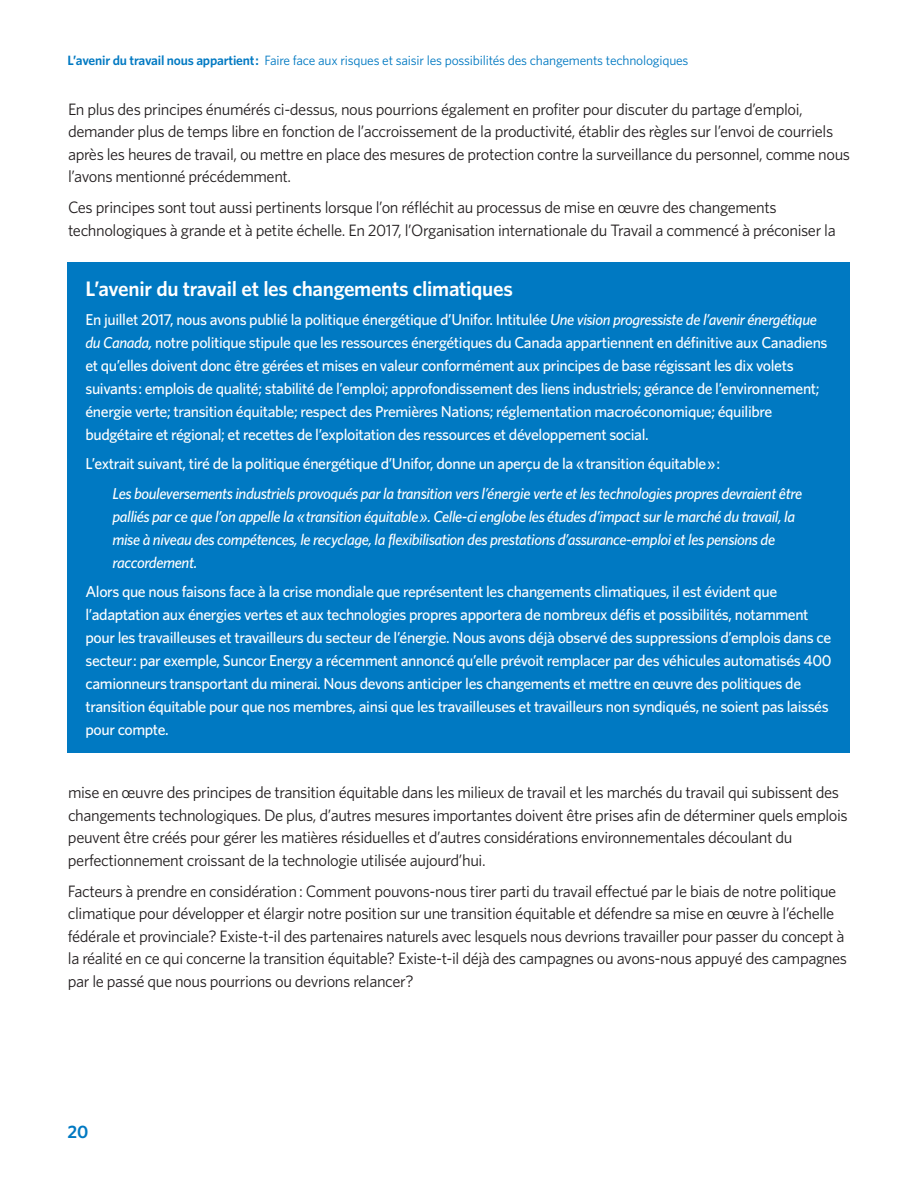
<style>
.page{position:relative;width:918px;height:1188px;background:#fff}
.page>*{position:absolute;margin:0;border:0;box-sizing:border-box;transform-origin:0 0}
.t1{font:600 21px "Whitney";letter-spacing:-.015em;color:#fff}
.t2{font:600 18px "Whitney";color:#0079c2}
.t3{font:16.5px/22.5px "Whitney";letter-spacing:-.025em;color:#231f20}
.t4{font:500 15.75px/23px "Whitney";letter-spacing:-.025em;color:#fff}
.t5{font:italic 500 15.75px/23px "Whitney";letter-spacing:-.025em;color:#fff}
.t6{font:13.5px "Whitney";letter-spacing:-.015em;color:#0079c2}
.s1{font-weight:600}
.s2{font-style:italic}
</style>
<div class="page">
<div style="left:68px;top:262px;width:782px;height:491px;background:#0079c2"></div>
<p class="t6" style="left:68px;top:55px;width:623px"><span class="s1">L’avenir du travail nous appartient :</span> Faire face aux risques et saisir les possibilités des changements technologiques</p>
<p class="t3" style="left:68px;top:99px;width:784px">En plus des principes énumérés ci-dessus, nous pourrions également en profiter pour discuter du partage d’emploi, demander plus de temps libre en fonction de l’accroissement de la productivité, établir des règles sur l’envoi de courriels après les heures de travail, ou mettre en place des mesures de protection contre la surveillance du personnel, comme nous l’avons mentionné précédemment.</p>
<p class="t3" style="left:68px;top:198px;width:769px">Ces principes sont tout aussi pertinents lorsque l’on réfléchit au processus de mise en œuvre des changements technologiques à grande et à petite échelle. En 2017, l’Organisation internationale du Travail a commencé à préconiser la</p>
<p class="t1" style="left:86px;top:282px;width:429px">L’avenir du travail et les changements climatiques</p>
<p class="t4" style="left:86px;top:310px;width:744px">En juillet 2017, nous avons publié la politique énergétique d’Unifor. Intitulée <span class="s2">Une vision progressiste de l’avenir énergétique du Canada,</span> notre politique stipule que les ressources énergétiques du Canada appartiennent en définitive aux Canadiens et qu’elles doivent donc être gérées et mises en valeur conformément aux principes de base régissant les dix volets suivants : emplois de qualité; stabilité de l’emploi; approfondissement des liens industriels; gérance de l’environnement; énergie verte; transition équitable; respect des Premières Nations; réglementation macroéconomique; équilibre budgétaire et régional; et recettes de l’exploitation des ressources et développement social.</p>
<p class="t4" style="left:86px;top:454px;width:636px">L’extrait suivant, tiré de la politique énergétique d’Unifor, donne un aperçu de la « transition équitable » :</p>
<p class="t5" style="left:113px;top:483px;width:691px">Les bouleversements industriels provoqués par la transition vers l’énergie verte et les technologies propres devraient être palliés par ce que l’on appelle la « transition équitable ». Celle-ci englobe les études d’impact sur le marché du travail, la mise à niveau des compétences, le recyclage, la flexibilisation des prestations d’assurance-emploi et les pensions de raccordement.</p>
<p class="t4" style="left:86px;top:582px;width:747px">Alors que nous faisons face à la crise mondiale que représentent les changements climatiques, il est évident que l’adaptation aux énergies vertes et aux technologies propres apportera de nombreux défis et possibilités, notamment pour les travailleuses et travailleurs du secteur de l’énergie. Nous avons déjà observé des suppressions d’emplois dans ce secteur : par exemple, Suncor Energy a récemment annoncé qu’elle prévoit remplacer par des véhicules automatisés 400 camionneurs transportant du minerai. Nous devons anticiper les changements et mettre en œuvre des politiques de transition équitable pour que nos membres, ainsi que les travailleuses et travailleurs non syndiqués, ne soient pas laissés pour compte.</p>
<p class="t3" style="left:68px;top:783px;width:781px">mise en œuvre des principes de transition équitable dans les milieux de travail et les marchés du travail qui subissent des changements technologiques. De plus, d’autres mesures importantes doivent être prises afin de déterminer quels emplois peuvent être créés pour gérer les matières résiduelles et d’autres considérations environnementales découlant du perfectionnement croissant de la technologie utilisée aujourd’hui.</p>
<p class="t3" style="left:68px;top:881px;width:781px">Facteurs à prendre en considération : Comment pouvons-nous tirer parti du travail effectué par le biais de notre politique climatique pour développer et élargir notre position sur une transition équitable et défendre sa mise en œuvre à l’échelle fédérale et provinciale? Existe-t-il des partenaires naturels avec lesquels nous devrions travailler pour passer du concept à la réalité en ce qui concerne la transition équitable? Existe-t-il déjà des campagnes ou avons-nous appuyé des campagnes par le passé que nous pourrions ou devrions relancer?</p>
<p class="t2" style="left:67px;top:1126px;width:23px">20</p>
</div>
